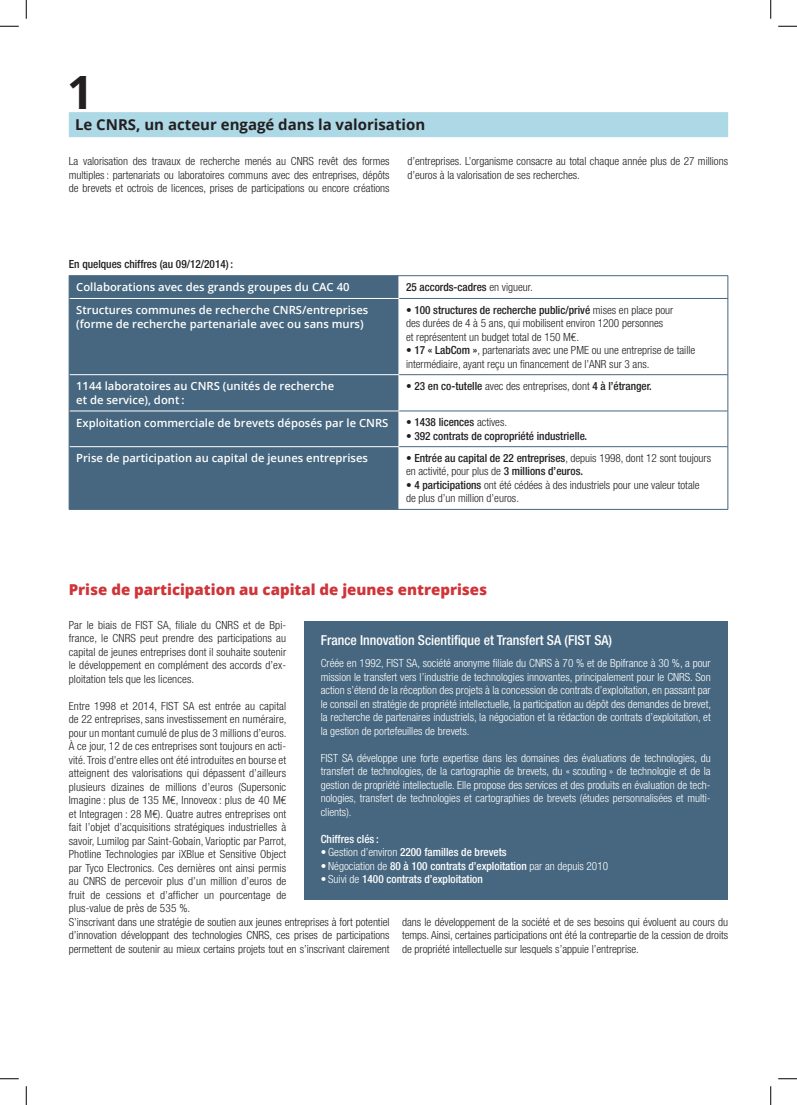
<style>
.page{position:relative;width:797px;height:1105px;background:#fff}
.page>*{position:absolute;margin:0;border:0;box-sizing:border-box;transform-origin:0 0}
.t1{font:700 45.88px "Open Sans";color:#231f20}
.t2{font:800 15px "Open Sans";color:#cf3439}
.t3{font:700 15px "Open Sans";color:#231f20}
.t4{font:500 condensed 13.75px "Helvetica Neue LT Std";color:#fff}
.t5{font:300 condensed 11.25px/13.5px "Helvetica Neue LT Std";letter-spacing:.01em;color:#231f20}
.t6{font:300 condensed 11.25px/13.5px "Helvetica Neue LT Std";color:#fff;text-align:justify}
.t7{font:600 11.25px/13.5px "Open Sans";color:#fff}
.t8{font:500 condensed 11.25px "Helvetica Neue LT Std";color:#231f20}
.t9{font:500 condensed 11.25px "Helvetica Neue LT Std";color:#fff}
.s1{font-weight:300}
.s2{font-weight:500}
</style>
<div class="page">
<div style="left:69px;top:112px;width:659px;height:25px;background:#add8e6"></div>
<div style="left:70px;top:276px;width:328px;height:233px;background:#46677f"></div>
<svg style="left:398px;top:276px;width:1px;height:22px"></svg>
<hr style="left:69px;top:298px;width:330px;height:1px;background:#fff">
<hr style="left:69px;top:374px;width:330px;height:1px;background:#fff">
<hr style="left:69px;top:411px;width:330px;height:1px;background:#fff">
<hr style="left:69px;top:446px;width:330px;height:1px;background:#fff">
<hr style="left:399px;top:298px;width:329px;height:1px;background:#46677f">
<hr style="left:399px;top:374px;width:329px;height:1px;background:#46677f">
<hr style="left:399px;top:411px;width:329px;height:1px;background:#46677f">
<hr style="left:399px;top:446px;width:329px;height:1px;background:#46677f">
<hr style="left:69px;top:275px;width:330px;height:1px;background:#46677f">
<svg style="left:69px;top:276px;width:1px;height:22px"></svg>
<hr style="left:399px;top:275px;width:329px;height:1px;background:#46677f">
<svg style="left:727px;top:276px;width:1px;height:22px"></svg>
<hr style="left:69px;top:298px;width:1px;height:77px;background:#46677f">
<hr style="left:727px;top:299px;width:1px;height:75px;background:#46677f">
<hr style="left:69px;top:375px;width:1px;height:36px;background:#46677f">
<hr style="left:727px;top:375px;width:1px;height:36px;background:#46677f">
<hr style="left:69px;top:411px;width:1px;height:36px;background:#46677f">
<hr style="left:727px;top:411px;width:1px;height:35px;background:#46677f">
<hr style="left:69px;top:447px;width:1px;height:62px;background:#46677f">
<hr style="left:727px;top:447px;width:1px;height:62px;background:#46677f">
<hr style="left:69px;top:509px;width:330px;height:1px;background:#46677f">
<hr style="left:399px;top:509px;width:329px;height:1px;background:#46677f">
<div style="left:304px;top:621px;width:423px;height:279px;background:#46677f"></div>
<svg style="left:0;top:25px;width:19px;height:2px"></svg>
<svg style="left:778px;top:25px;width:19px;height:2px"></svg>
<svg style="left:0;top:1078px;width:19px;height:1px"></svg>
<svg style="left:778px;top:1078px;width:19px;height:1px"></svg>
<svg style="left:25px;top:0;width:2px;height:19px"></svg>
<svg style="left:25px;top:1086px;width:2px;height:19px"></svg>
<svg style="left:770px;top:0;width:1px;height:19px"></svg>
<svg style="left:770px;top:1086px;width:1px;height:19px"></svg>
<h1 class="t1" style="left:67px;top:60px;width:28px">1</h1>
<h2 class="t3" style="left:75px;top:114px;width:352px">Le CNRS, un acteur engagé dans la valorisation</h2>
<p class="t5" style="left:69px;top:155px;width:322px;text-align:justify">La valorisation des travaux de recherche menés au CNRS revêt des formes multiples : partenariats ou laboratoires communs avec des entreprises, dépôts de brevets et octrois de licences, prises de participations ou encore créations</p>
<p class="t5" style="left:407px;top:155px;width:322px">d’entreprises. L’organisme consacre au total chaque année plus de 27 millions d’euros à la valorisation de ses recherches.</p>
<p class="t8" style="left:69px;top:257px;width:166px">En quelques chiffres (au 09/12/2014) :</p>
<p class="t7" style="left:76px;top:280px;width:275px">Collaborations avec des grands groupes du CAC 40</p>
<p class="t8" style="left:406px;top:280px;width:128px">25 accords-cadres <span class="s1">en vigueur.</span></p>
<p class="t7" style="left:76px;top:303px;width:294px">Structures communes de recherche CNRS/entreprises (forme de recherche partenariale avec ou sans murs)</p>
<p class="t5" style="left:406px;top:303px;width:269px">• <span class="s2">100 structures de recherche public/privé</span> mises en place pour des durées de 4 à 5 ans, qui mobilisent environ 1200 personnes et représentent un budget total de 150 M€.</p>
<p class="t5" style="left:406px;top:343px;width:291px">• <span class="s2">17 « LabCom »</span>, partenariats avec une PME ou une entreprise de taille intermédiaire, ayant reçu un financement de l’ANR sur 3 ans.</p>
<p class="t7" style="left:76px;top:379px;width:259px">1144 laboratoires au CNRS (unités de recherche et de service), dont :</p>
<p class="t8" style="left:406px;top:379px;width:247px"><span class="s1">•</span> 23 en co-tutelle <span class="s1">avec des entreprises, dont</span> 4 à l’étranger.</p>
<p class="t7" style="left:76px;top:416px;width:314px">Exploitation commerciale de brevets déposés par le CNRS</p>
<p class="t8" style="left:406px;top:415px;width:103px"><span class="s1">•</span> 1438 licences <span class="s1">actives.</span></p>
<p class="t8" style="left:406px;top:429px;width:183px"><span class="s1">•</span> 392 contrats de copropriété industrielle.</p>
<p class="t7" style="left:76px;top:451px;width:293px">Prise de participation au capital de jeunes entreprises</p>
<p class="t5" style="left:406px;top:451px;width:306px">• <span class="s2">Entrée au capital de 22 entreprises</span>, depuis 1998, dont 12 sont toujours en activité, pour plus de <span class="s2">3 millions d’euros.</span></p>
<p class="t5" style="left:406px;top:478px;width:295px">• <span class="s2">4 participations</span> ont été cédées à des industriels pour une valeur totale de plus d’un million d’euros.</p>
<h2 class="t2" style="left:69px;top:578px;width:420px">Prise de participation au capital de jeunes entreprises</h2>
<p class="t5" style="left:69px;top:618px;width:219px;text-align:justify">Par le biais de FIST SA, filiale du CNRS et de Bpi&shy;france, le CNRS peut prendre des participations au capital de jeunes entreprises dont il souhaite soutenir le développement en complément des accords d’ex&shy;ploitation tels que les licences.</p>
<p class="t5" style="left:69px;top:699px;width:322px">Entre 1998 et 2014, FIST SA est entrée au capital<br>de 22 entreprises, sans investissement en numéraire,<br>pour un montant cumulé de plus de 3 millions d’euros.<br>À ce jour, 12 de ces entreprises sont toujours en acti-<br>vité. Trois d’entre elles ont été introduites en bourse et<br>atteignent des valorisations qui dépassent d’ailleurs<br>plusieurs dizaines de millions d’euros (Supersonic<br>Imagine : plus de 135 M€, Innoveox : plus de 40 M€<br>et Integragen : 28 M€). Quatre autres entreprises ont<br>fait l’objet d’acquisitions stratégiques industrielles à<br>savoir, Lumilog par Saint-Gobain, Varioptic par Parrot,<br>Photline Technologies par iXBlue et Sensitive Object<br>par Tyco Electronics. Ces dernières ont ainsi permis<br>au CNRS de percevoir plus d’un million d’euros de<br>fruit de cessions et d’afficher un pourcentage de<br>plus-value de près de 535 %.<br>S’inscrivant dans une stratégie de soutien aux jeunes entreprises à fort potentiel d’innovation développant des technologies CNRS, ces prises de participations permettent de soutenir au mieux certains projets tout en s’inscrivant clairement</p>
<p class="t4" style="left:321px;top:632px;width:293px">France Innovation Scientifique et Transfert SA (FIST SA)</p>
<p class="t6" style="left:321px;top:656px;width:392px">Créée en 1992, FIST SA, société anonyme filiale du CNRS à 70 % et de Bpifrance à 30 %, a pour mission le transfert vers l’industrie de technologies innovantes, principalement pour le CNRS. Son action s’étend de la réception des projets à la concession de contrats d’exploitation, en passant par le conseil en stratégie de propriété intellectuelle, la participation au dépôt des demandes de brevet, la recherche de partenaires industriels, la négociation et la rédaction de contrats d’exploitation, et la gestion de portefeuilles de brevets.</p>
<p class="t6" style="left:321px;top:751px;width:391px">FIST SA développe une forte expertise dans les domaines des évaluations de technologies, du transfert de technologies, de la cartographie de brevets, du « scouting » de technologie et de la gestion de propriété intellectuelle. Elle propose des services et des produits en évaluation de tech&shy;nologies, transfert de technologies et cartographies de brevets (études personnalisées et multi&shy;clients).</p>
<p class="t9" style="left:321px;top:832px;width:60px">Chiffres clés :</p>
<p class="t9" style="left:321px;top:845px;width:187px">• <span class="s1">Gestion d’environ</span> 2200 familles de brevets</p>
<p class="t9" style="left:321px;top:859px;width:289px">• <span class="s1">Négociation de</span> 80 à 100 contrats d’exploitation <span class="s1">par an depuis 2010</span></p>
<p class="t9" style="left:321px;top:872px;width:163px">• <span class="s1">Suivi de</span> 1400 contrats d’exploitation</p>
<p class="t5" style="left:402px;top:915px;width:328px;text-align:justify">dans le développement de la société et de ses besoins qui évoluent au cours du temps. Ainsi, certaines participations ont été la contrepartie de la cession de droits de propriété intellectuelle sur lesquels s’appuie l’entreprise.</p>
</div>
